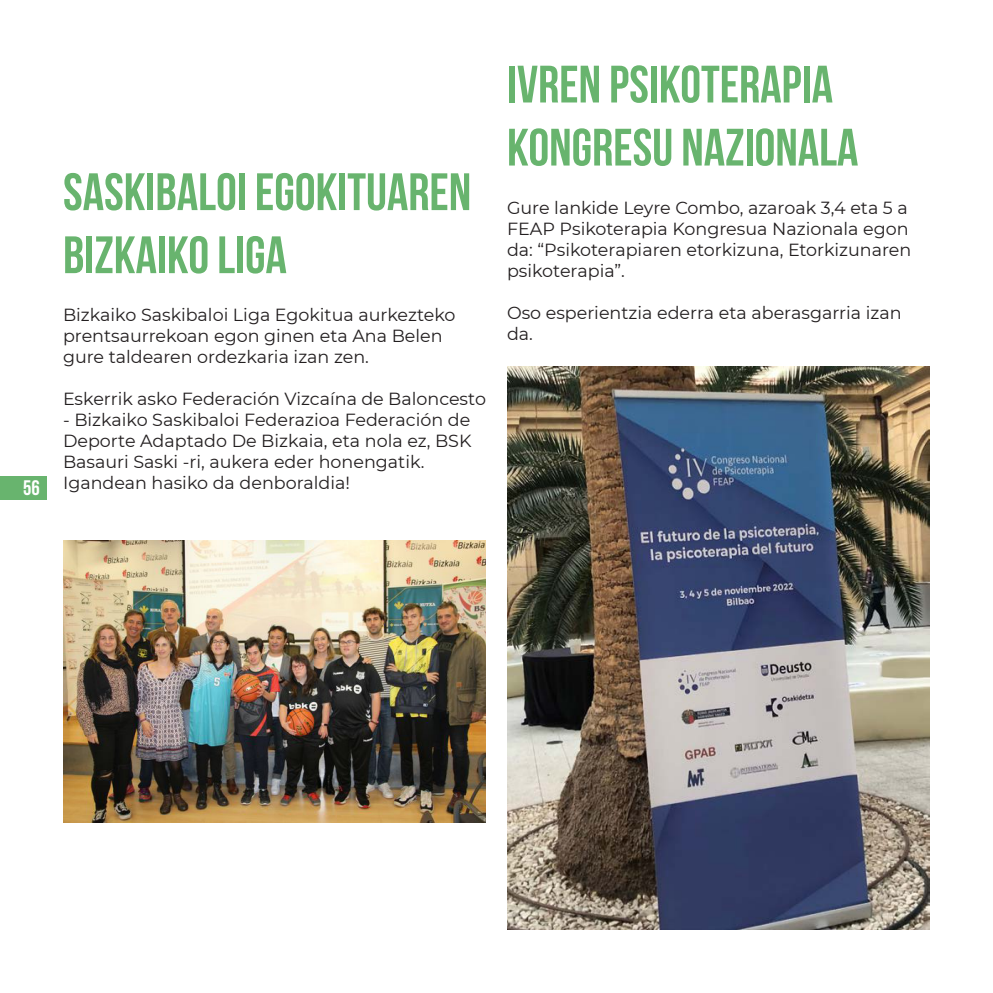
<style>
.page{position:relative;width:993px;height:993px;background:#fff}
.page>*{position:absolute;margin:0;border:0;box-sizing:border-box;transform-origin:0 0}
.t1{font:700 52.5px/63px "Bebas Neue";color:#68b46e}
.t2{font:700 21px "Bebas Neue";color:#fff}
.t3{font:17.5px/21px "Montserrat";color:#231f20}
</style>
<div class="page">
<div style="left:0;top:476px;width:47px;height:24px;background:#68b46e"></div>
<img style="left:63px;top:540px;width:423px;height:282px">
<img style="left:507px;top:366px;width:422px;height:563px">
<p class="t2" style="left:23px;top:476px;width:18px">56</p>
<p class="t1" style="left:63px;top:160px;width:409px">SASKIBALOI EGOKITUAREN<br>BIZKAIKO LIGA</p>
<p class="t3" style="left:63px;top:304px;width:394px">Bizkaiko Saskibaloi Liga Egokitua aurkezteko prentsaurrekoan egon ginen eta Ana Belen gure taldearen ordezkaria izan zen.</p>
<p class="t3" style="left:63px;top:388px;width:424px">Eskerrik asko Federación Vizcaína de Baloncesto</p>
<p class="t3" style="left:63px;top:409px;width:410px;text-align:justify">- Bizkaiko Saskibaloi Federazioa Federación de Deporte Adaptado De Bizkaia, eta nola ez, BSK Basauri Saski -ri, aukera eder honengatik.</p>
<p class="t3" style="left:63px;top:472px;width:288px">Igandean hasiko da denboraldia!</p>
<p class="t1" style="left:507px;top:52px;width:353px">IVREN PSIKOTERAPIA<br>KONGRESU NAZIONALA</p>
<p class="t3" style="left:507px;top:196px;width:406px">Gure lankide Leyre Combo, azaroak 3,4 eta 5 a FEAP Psikoterapia Kongresua Nazionala egon da: “Psikoterapiaren etorkizuna, Etorkizunaren psikoterapia”.</p>
<p class="t3" style="left:507px;top:301px;width:396px">Oso esperientzia ederra eta aberasgarria izan da.</p>
</div>
